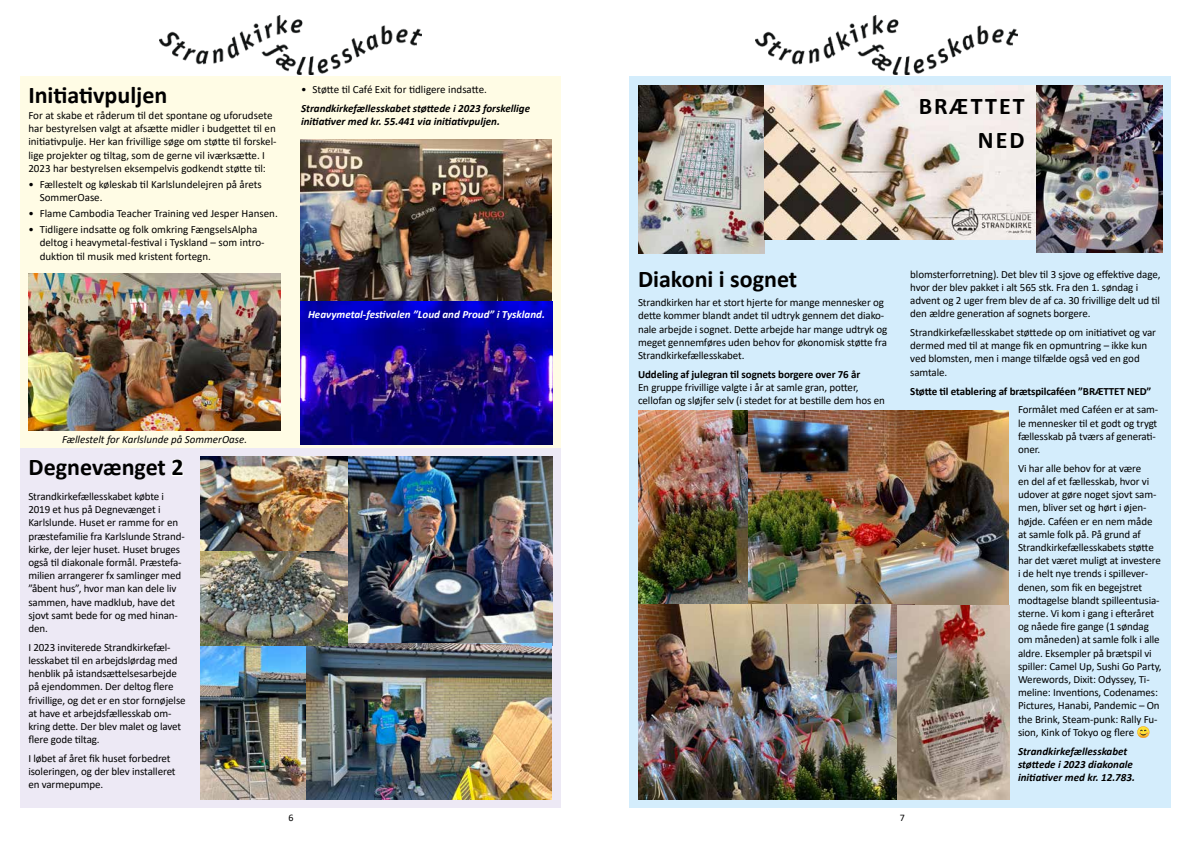
<style>
.page{position:relative;width:1191px;height:842px;background:#fff}
.page>*{position:absolute;margin:0;border:0;box-sizing:border-box;transform-origin:0 0}
.t1{font:700 24px "Calibri";color:#000}
.t2{font:700 24px/34.5px "Calibri";letter-spacing:.09em;color:#000;text-align:right}
.t3{font:11px/13.2px "Calibri";letter-spacing:-.01em;color:#000}
.t4{font:italic 700 11px/13.2px "Calibri";color:#000}
.t5{font:700 11px "Calibri";letter-spacing:-.01em;color:#000}
.t6{font:italic 700 11px "Calibri";color:#fff}
.t7{font:italic 11px "Calibri";color:#000}
.t8{font:10px "Calibri";color:#000}
.s1{color:#fff}
</style>
<div class="page">
<img style="left:160px;top:16px;width:261px;height:59px">
<img style="left:755px;top:16px;width:262px;height:59px">
<div style="left:20px;top:77px;width:541px;height:385px;background:#fffce5"></div>
<div style="left:629px;top:77px;width:542px;height:731px;background:#d4edfc"></div>
<div style="left:20px;top:449px;width:541px;height:359px;background:#ede9f5"></div>
<img style="left:29px;top:273px;width:252px;height:158px">
<img style="left:301px;top:139px;width:252px;height:306px">
<img style="left:200px;top:457px;width:352px;height:187px">
<img style="left:306px;top:644px;width:246px;height:155px">
<img style="left:200px;top:631px;width:106px;height:168px">
<img style="left:638px;top:85px;width:126px;height:168px">
<img style="left:764px;top:85px;width:273px;height:154px">
<img style="left:1037px;top:85px;width:125px;height:168px">
<img style="left:638px;top:410px;width:370px;height:195px">
<img style="left:638px;top:605px;width:259px;height:194px">
<img style="left:897px;top:605px;width:112px;height:194px">
<h1 class="t1" style="left:28px;top:78px;width:141px">Initiativpuljen</h1>
<p class="t3" style="left:28px;top:109px;width:250px">For at skabe et råderum til det spontane og uforudsete har bestyrelsen valgt at afsætte midler i budgettet til en initiativpulje. Her kan frivillige søge om støtte til forskel&shy;lige projekter og tiltag, som de gerne vil iværksætte. I 2023 har bestyrelsen eksempelvis godkendt støtte til:</p>
<p class="t3" style="left:40px;top:177px;width:224px;text-indent:-11px">• Fællestelt og køleskab til Karlslundelejren på årets<br>SommerOase.</p>
<p class="t3" style="left:28px;top:207px;width:251px">• Flame Cambodia Teacher Training ved Jesper Hansen.</p>
<p class="t3" style="left:40px;top:223px;width:226px;text-indent:-11px">• Tidligere indsatte og folk omkring FængselsAlpha deltog i heavymetal-festival i Tyskland – som intro&shy;duktion til musik med kristent fortegn.</p>
<p class="t7" style="left:62px;top:432px;width:187px">Fællestelt for Karlslunde på SommerOase.</p>
<h1 class="t1" style="left:29px;top:450px;width:156px">Degnevænget <span class="s1">2</span></h1>
<p class="t3" style="left:28px;top:489px;width:158px">Strandkirkefællesskabet købte i<br>2019 et hus på Degnevænget i<br>Karlslunde. Huset er ramme for en præstefamilie fra Karlslunde Strand&shy;kirke, der lejer huset. Huset bruges også til diakonale formål. Præstefa&shy;milien arrangerer fx samlinger med ”åbent hus”, hvor man kan dele liv sammen, have madklub, have det sjovt samt bede for og med hinan&shy;den.</p>
<p class="t3" style="left:28px;top:640px;width:159px">I 2023 inviterede Strandkirkefæl&shy;lesskabet til en arbejdslørdag med henblik på istandsættelsesarbejde på ejendommen. Der deltog flere frivillige, og det er en stor fornøjelse at have et arbejdsfællesskab om&shy;kring dette. Der blev malet og lavet flere gode tiltag.</p>
<p class="t3" style="left:28px;top:751px;width:149px">I løbet af året fik huset forbedret isoleringen, og der blev installeret en varmepumpe.</p>
<p class="t3" style="left:301px;top:83px;width:187px">• Støtte til Café Exit for tidligere indsatte.</p>
<p class="t4" style="left:301px;top:102px;width:231px">Strandkirkefællesskabet støttede i 2023 forskellige initiativer med kr. 55.441 via initiativpuljen.</p>
<h1 class="t2" style="left:918px;top:88px;width:108px">BRÆTTET<br>NED</h1>
<p class="t6" style="left:308px;top:307px;width:238px">Heavymetal-festivalen ”Loud and Proud” i Tyskland.</p>
<h1 class="t1" style="left:638px;top:262px;width:161px">Diakoni i sognet</h1>
<p class="t3" style="left:638px;top:296px;width:251px">Strandkirken har et stort hjerte for mange mennesker og dette kommer blandt andet til udtryk gennem det diako&shy;nale arbejde i sognet. Dette arbejde har mange udtryk og meget gennemføres uden behov for økonomisk støtte fra Strandkirkefællesskabet.</p>
<p class="t5" style="left:638px;top:366px;width:224px">Uddeling af julegran til sognets borgere over 76 år</p>
<p class="t3" style="left:638px;top:380px;width:248px">En gruppe frivillige valgte i år at samle gran, potter, cellofan og sløjfer selv (i stedet for at bestille dem hos en</p>
<p class="t3" style="left:910px;top:267px;width:252px">blomsterforretning). Det blev til 3 sjove og effektive dage, hvor der blev pakket i alt 565 stk. Fra den 1. søndag i advent og 2 uger frem blev de af ca. 30 frivillige delt ud til den ældre generation af sognets borgere.</p>
<p class="t3" style="left:910px;top:325px;width:247px">Strandkirkefællesskabet støttede op om initiativet og var dermed med til at mange fik en opmuntring – ikke kun ved blomsten, men i mange tilfælde også ved en god samtale.</p>
<p class="t5" style="left:910px;top:383px;width:243px">Støtte til etablering af brætspilcaféen ”BRÆTTET NED”</p>
<p class="t3" style="left:1018px;top:403px;width:142px">Formålet med Caféen er at sam&shy;le mennesker til et godt og trygt fællesskab på tværs af generati&shy;oner.</p>
<p class="t3" style="left:1018px;top:461px;width:145px">Vi har alle behov for at være<br>en del af et fællesskab, hvor vi udover at gøre noget sjovt sam&shy;men, bliver set og hørt i øjen&shy;højde. Caféen er en nem måde at samle folk på. På grund af<br>Strandkirkefællesskabets støtte har det været muligt at investere i de helt nye trends i spillever&shy;denen, som fik en begejstret modtagelse blandt spilleentusia&shy;sterne. Vi kom i gang i efteråret og nåede fire gange (1 søndag om måneden) at samle folk i alle aldre. Eksempler på brætspil vi spiller: Camel Up, Sushi Go Party,<br>Werewords, Dixit: Odyssey, Ti&shy;meline: Inventions, Codenames:<br>Pictures, Hanabi, Pandemic – On the Brink, Steam-punk: Rally Fu&shy;sion, Kink of Tokyo og flere</p>
<p class="t4" style="left:1018px;top:744px;width:118px">Strandkirkefællesskabet støttede i 2023 diakonale initiativer med kr. 12.783.</p>
<p class="t8" style="left:288px;top:811px;width:7px">6</p>
<p class="t8" style="left:899px;top:811px;width:7px">7</p>
</div>
